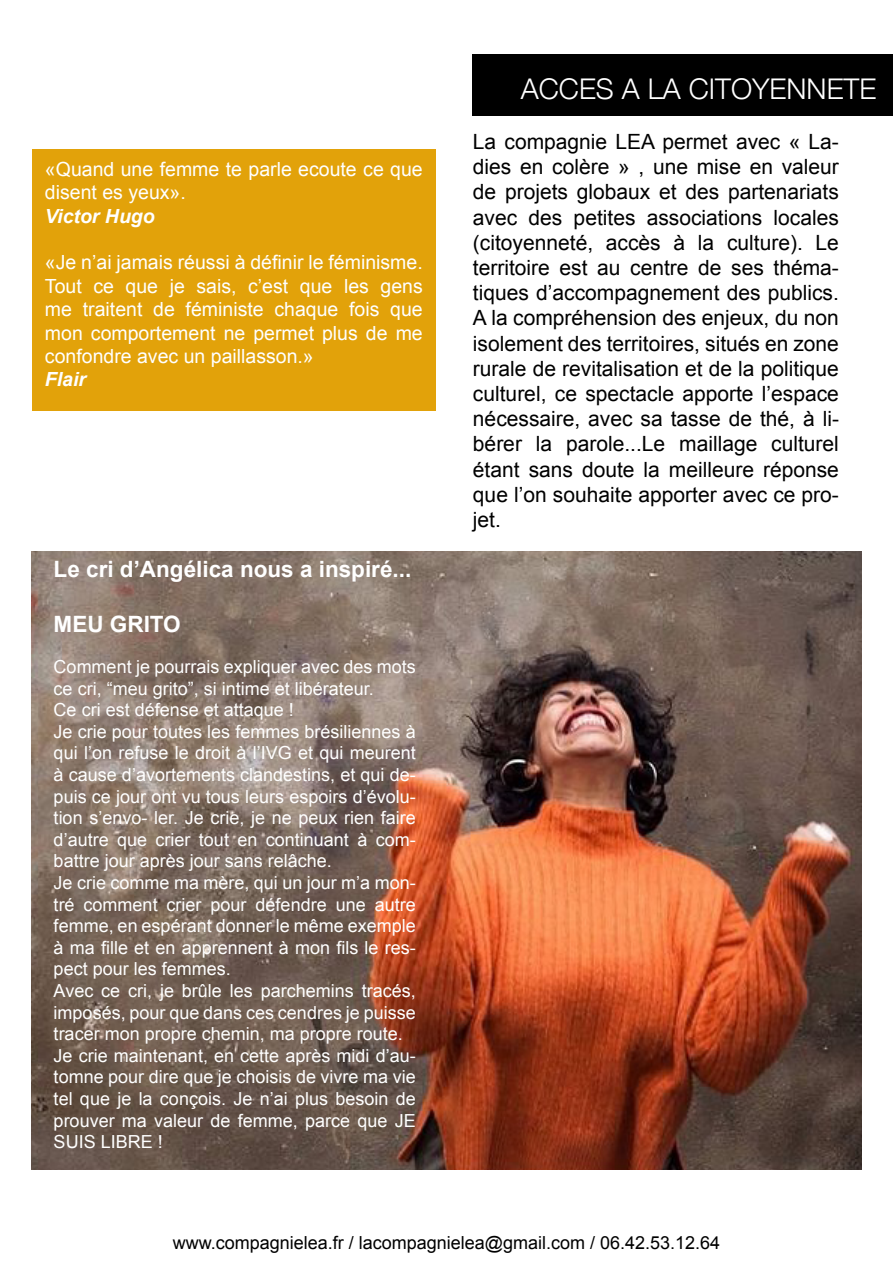
<style>
.page{position:relative;width:893px;height:1263px;background:#fff}
.page>*{position:absolute;margin:0;border:0;box-sizing:border-box;transform-origin:0 0}
.t1{font:300 28.5px "Helvetica Neue";color:#fff}
.t2{font:700 22.5px "Arial";color:#fff}
.t3{font:21px/25.2px "Arial";color:#000;text-align:justify}
.t4{font:19.5px/23.4px "Arial";color:#fff}
.t5{font:italic 700 19.5px "Arial";color:#fff}
.t6{font:18px/21.6px "Arial";color:#fff}
.t7{font:18px "Arial";color:#000}
</style>
<div class="page">
<div style="left:473px;top:55px;width:420px;height:61px;background:#000"></div>
<div style="left:32px;top:149px;width:404px;height:261px;background:#e2a20a"></div>
<img style="left:32px;top:551px;width:829px;height:618px">
<p class="t4" style="left:45px;top:157px;width:379px">«Quand une femme te parle ecoute ce que disent es yeux».</p>
<p class="t5" style="left:45px;top:203px;width:111px">Victor Hugo</p>
<p class="t4" style="left:45px;top:251px;width:379px;text-align:justify">«Je n’ai jamais réussi à définir le féminisme.<br>Tout ce que je sais, c’est que les gens me traitent de féministe chaque fois que mon comportement ne permet plus de me confondre avec un paillasson.»</p>
<p class="t5" style="left:45px;top:367px;width:43px">Flair</p>
<p class="t2" style="left:54px;top:555px;width:359px">Le cri d’Angélica nous a inspiré...</p>
<p class="t2" style="left:54px;top:609px;width:129px">MEU GRITO</p>
<p class="t6" style="left:54px;top:656px;width:364px">Comment je pourrais expliquer avec des mots ce cri, “meu grito”, si intime et libérateur.<br>Ce cri est défense et attaque !<br>Je crie pour toutes les femmes brésiliennes à qui l’on refuse le droit à l’IVG et qui meurent à cause d’avortements clandestins, et qui de&shy;puis ce jour ont vu tous leurs espoirs d’évolu&shy;tion s’envo- ler. Je crie, je ne peux rien faire d’autre que crier tout en continuant à com&shy;battre jour après jour sans relâche.<br>Je crie comme ma mère, qui un jour m’a mon&shy;tré comment crier pour défendre une autre femme, en espérant donner le même exemple à ma fille et en apprennent à mon fils le res&shy;pect pour les femmes.<br>Avec ce cri, je brûle les parchemins tracés, imposés, pour que dans ces cendres je puisse tracer mon propre chemin, ma propre route.<br>Je crie maintenant, en cette après midi d’au&shy;tomne pour dire que je choisis de vivre ma vie tel que je la conçois. Je n’ai plus besoin de prouver ma valeur de femme, parce que JE SUIS LIBRE !</p>
<h1 class="t1" style="left:521px;top:66px;width:357px">ACCES A LA CITOYENNETE</h1>
<p class="t3" style="left:473px;top:129px;width:367px">La compagnie LEA permet avec « La&shy;dies en colère » , une mise en valeur de projets globaux et des partenariats avec des petites associations locales (citoyenneté, accès à la culture). Le territoire est au centre de ses théma&shy;tiques d’accompagnement des publics.<br>A la compréhension des enjeux, du non isolement des territoires, situés en zone rurale de revitalisation et de la politique culturel, ce spectacle apporte l’espace nécessaire, avec sa tasse de thé, à li&shy;bérer la parole...Le maillage culturel étant sans doute la meilleure réponse que l’on souhaite apporter avec ce pro&shy;jet.</p>
<p class="t7" style="left:173px;top:1231px;width:549px">www.compagnielea.fr / lacompagnielea@gmail.com / 06.42.53.12.64</p>
</div>
